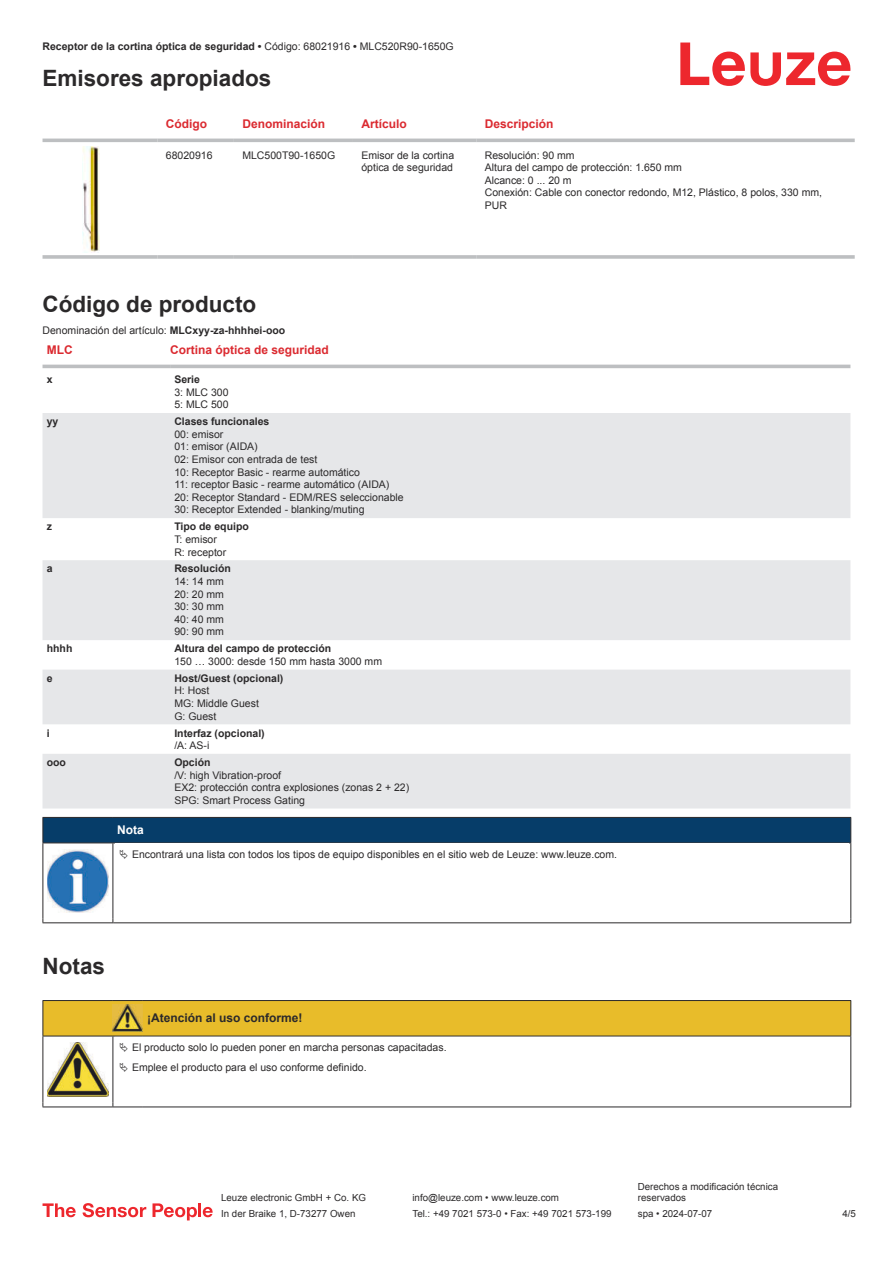
<style>
.page{position:relative;width:893px;height:1263px;background:#fff}
.page>*{position:absolute;margin:0;border:0;box-sizing:border-box;transform-origin:0 0}
.t1{font:700 22.5px "Arial";color:#2b292a}
.t2{font:700 12px "Arial";color:#db2a30}
.t3{font:700 12px "Arial";color:#2b292a}
.t4{font:700 12px "Arial";color:#fff}
.t5{font:10.5px/12.6px "Arial";color:#2b292a}
.t6{font:700 10.5px "Arial";color:#2b292a}
.t7{font:9.75px/11.7px "Arial";color:#2b292a}
.s1{font-weight:400}
.s2{font-weight:700}
</style>
<div class="page">
<svg style="left:680px;top:43px;width:170px;height:43px"></svg>
<svg style="left:43px;top:138px;width:812px;height:1px"></svg>
<hr style="left:43px;top:139px;width:114px;height:3px;background:#bdbfc1">
<hr style="left:157px;top:139px;width:77px;height:3px;background:#bdbfc1">
<hr style="left:234px;top:139px;width:119px;height:3px;background:#bdbfc1">
<hr style="left:353px;top:139px;width:123px;height:3px;background:#bdbfc1">
<hr style="left:476px;top:139px;width:379px;height:3px;background:#bdbfc1">
<svg style="left:43px;top:255px;width:114px;height:4px"></svg>
<hr style="left:157px;top:255px;width:77px;height:4px;background:#c7c8ca">
<hr style="left:234px;top:255px;width:119px;height:4px;background:#bdbfc1">
<svg style="left:353px;top:255px;width:123px;height:4px"></svg>
<hr style="left:476px;top:255px;width:379px;height:4px;background:#c7c8ca">
<img style="left:82px;top:146px;width:18px;height:107px">
<div style="left:43px;top:364px;width:807px;height:5px;background:#ebecec"></div>
<svg style="left:43px;top:413px;width:807px;height:395px;fill:#e6e7e9"></svg>
<hr style="left:43px;top:365px;width:127px;height:3px;background:#bdbfc1">
<hr style="left:170px;top:365px;width:680px;height:3px;background:#bdbfc1">
<svg style="left:43px;top:1203px;width:33px;height:14px"></svg>
<svg style="left:83px;top:1203px;width:63px;height:14px"></svg>
<svg style="left:153px;top:1203px;width:44px;height:17px"></svg>
<hr style="left:198px;top:1203px;width:3px;height:14px;background:#ed272d">
<svg style="left:203px;top:1207px;width:10px;height:10px"></svg>
<div style="left:43px;top:817px;width:808px;height:26px;background:#063d69"></div>
<hr style="left:113px;top:842px;width:738px;height:1px;background:#2b292a">
<hr style="left:43px;top:843px;width:1px;height:75px;background:#2b292a">
<hr style="left:113px;top:843px;width:1px;height:75px;background:#2b292a">
<hr style="left:850px;top:843px;width:1px;height:75px;background:#2b292a">
<hr style="left:43px;top:922px;width:70px;height:1px;background:#2b292a">
<hr style="left:113px;top:922px;width:738px;height:1px;background:#2b292a">
<img style="left:47px;top:849px;width:61px;height:63px">
<hr style="left:43px;top:1036px;width:1px;height:66px;background:#2b292a">
<hr style="left:113px;top:1036px;width:1px;height:66px;background:#2b292a">
<hr style="left:850px;top:1036px;width:1px;height:66px;background:#2b292a">
<hr style="left:43px;top:1106px;width:70px;height:1px;background:#2b292a">
<hr style="left:113px;top:1106px;width:30px;height:1px;background:#2b292a">
<hr style="left:143px;top:1106px;width:708px;height:1px;background:#2b292a">
<img style="left:47px;top:1077px;width:61px;height:19px">
<svg style="left:43px;top:1000px;width:808px;height:77px"></svg>
<p class="t6" style="left:43px;top:43px;width:413px">Receptor de la cortina óptica de seguridad • <span class="s1">Código: 68021916</span> • <span class="s1">MLC520R90-1650G</span></p>
<h1 class="t1" style="left:43px;top:70px;width:230px">Emisores apropiados</h1>
<p class="t2" style="left:166px;top:119px;width:43px">Código</p>
<p class="t2" style="left:242px;top:119px;width:84px">Denominación</p>
<p class="t2" style="left:361px;top:119px;width:47px">Artículo</p>
<p class="t2" style="left:485px;top:119px;width:70px">Descripción</p>
<p class="t5" style="left:166px;top:150px;width:48px">68020916</p>
<p class="t5" style="left:242px;top:150px;width:94px">MLC500T90-1650G</p>
<p class="t5" style="left:361px;top:150px;width:94px">Emisor de la cortina óptica de seguridad</p>
<p class="t5" style="left:485px;top:150px;width:339px">Resolución: 90 mm<br>Altura del campo de protección: 1.650 mm<br>Alcance: 0 ... 20 m<br>Conexión: Cable con conector redondo, M12, Plástico, 8 polos, 330 mm,<br>PUR</p>
<h1 class="t1" style="left:43px;top:295px;width:215px">Código de producto</h1>
<p class="t5" style="left:43px;top:325px;width:244px">Denominación del artículo: <span class="s2">MLCxyy-za-hhhhei-ooo</span></p>
<p class="t2" style="left:47px;top:345px;width:27px">MLC</p>
<p class="t2" style="left:170px;top:345px;width:160px">Cortina óptica de seguridad</p>
<p class="t6" style="left:47px;top:375px;width:7px">x</p>
<p class="t6" style="left:174px;top:375px;width:27px">Serie</p>
<p class="t5" style="left:174px;top:387px;width:56px">3: MLC 300<br>5: MLC 500</p>
<p class="t6" style="left:47px;top:418px;width:13px">yy</p>
<p class="t6" style="left:174px;top:418px;width:97px">Clases funcionales</p>
<p class="t5" style="left:174px;top:429px;width:231px">00: emisor<br>01: emisor (AIDA)<br>02: Emisor con entrada de test<br>10: Receptor Basic - rearme automático<br>11: receptor Basic - rearme automático (AIDA)<br>20: Receptor Standard - EDM/RES seleccionable 30: Receptor Extended - blanking/muting</p>
<p class="t6" style="left:47px;top:523px;width:7px">z</p>
<p class="t6" style="left:174px;top:523px;width:76px">Tipo de equipo</p>
<p class="t5" style="left:174px;top:534px;width:53px">T: emisor<br>R: receptor</p>
<p class="t6" style="left:47px;top:565px;width:7px">a</p>
<p class="t6" style="left:174px;top:565px;width:58px">Resolución</p>
<p class="t5" style="left:174px;top:576px;width:51px;text-align:justify">14: 14 mm 20: 20 mm 30: 30 mm 40: 40 mm 90: 90 mm</p>
<p class="t6" style="left:47px;top:645px;width:27px">hhhh</p>
<p class="t6" style="left:174px;top:645px;width:158px">Altura del campo de protección</p>
<p class="t5" style="left:174px;top:656px;width:209px">150 … 3000: desde 150 mm hasta 3000 mm</p>
<p class="t6" style="left:47px;top:674px;width:7px">e</p>
<p class="t6" style="left:174px;top:674px;width:111px">Host/Guest (opcional)</p>
<p class="t5" style="left:174px;top:685px;width:86px">H: Host<br>MG: Middle Guest<br>G: Guest</p>
<p class="t6" style="left:47px;top:729px;width:4px">i</p>
<p class="t6" style="left:174px;top:729px;width:92px">Interfaz (opcional)</p>
<p class="t5" style="left:174px;top:740px;width:37px">/A: AS-i</p>
<p class="t6" style="left:47px;top:758px;width:21px">ooo</p>
<p class="t6" style="left:174px;top:758px;width:38px">Opción</p>
<p class="t5" style="left:174px;top:769px;width:236px">/V: high Vibration-proof<br>EX2: protección contra explosiones (zonas 2 + 22)<br>SPG: Smart Process Gating</p>
<p class="t4" style="left:117px;top:825px;width:28px">Nota</p>
<p class="t5" style="left:132px;top:849px;width:487px">Encontrará una lista con todos los tipos de equipo disponibles en el sitio web de Leuze: www.leuze.com.</p>
<h1 class="t1" style="left:43px;top:958px;width:64px">Notas</h1>
<p class="t3" style="left:147px;top:1014px;width:157px">¡Atención al uso conforme!</p>
<p class="t5" style="left:132px;top:1038px;width:316px;line-height:20.2px">El producto solo lo pueden poner en marcha personas capacitadas.<br>Emplee el producto para el uso conforme definido.</p>
<p class="t7" style="left:221px;top:1193px;width:146px">Leuze electronic GmbH + Co. KG</p>
<p class="t7" style="left:412px;top:1193px;width:148px">info@leuze.com • www.leuze.com</p>
<p class="t7" style="left:638px;top:1181px;width:142px">Derechos a modificación técnica reservados</p>
<p class="t7" style="left:221px;top:1209px;width:136px">In der Braike 1, D-73277 Owen</p>
<p class="t7" style="left:412px;top:1209px;width:201px">Tel.: +49 7021 573-0 • Fax: +49 7021 573-199</p>
<p class="t7" style="left:638px;top:1209px;width:76px">spa • 2024-07-07</p>
<p class="t7" style="left:842px;top:1209px;width:15px">4 /5</p>
</div>
